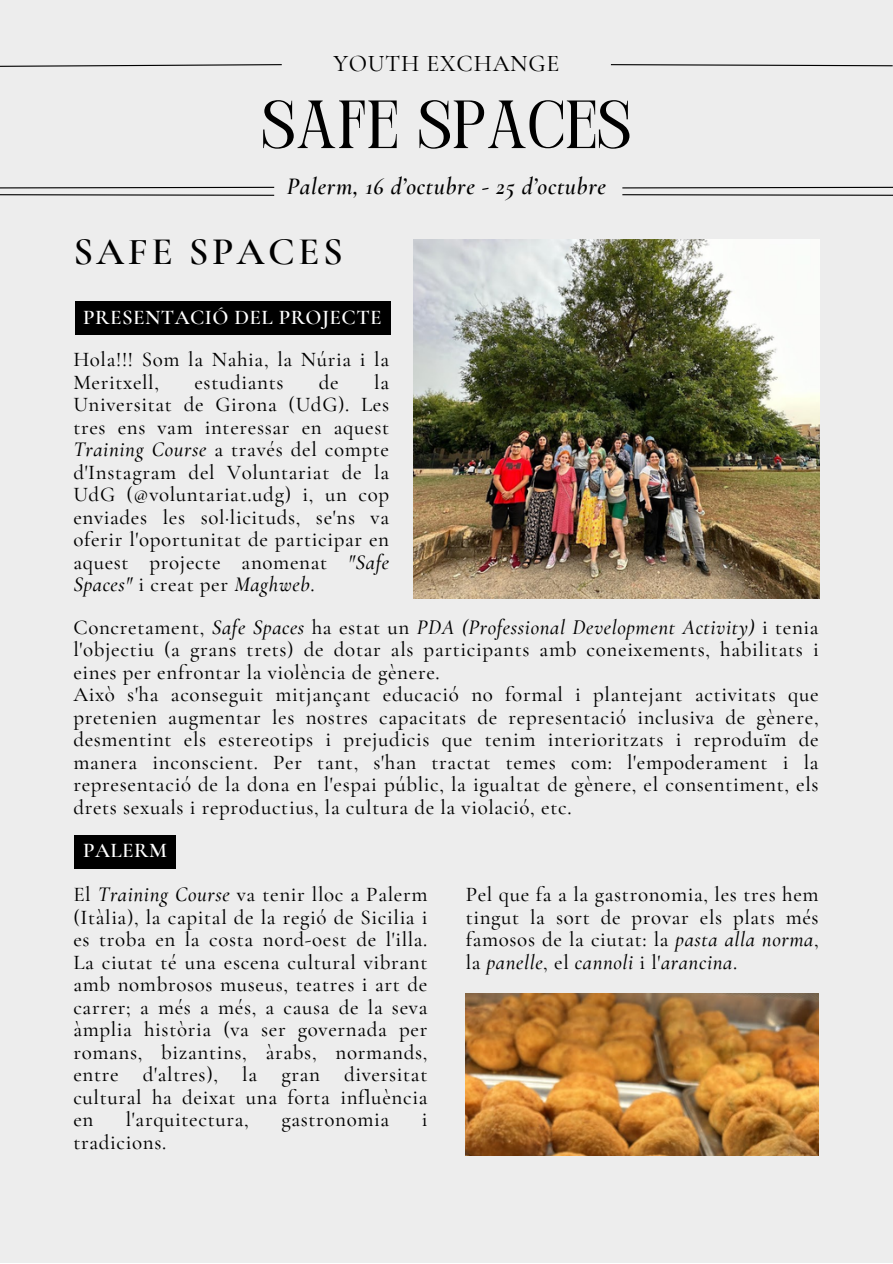
<style>
.page{position:relative;width:893px;height:1264px;background:#fff}
.page>*{position:absolute;margin:0;border:0;box-sizing:border-box;transform-origin:0 0}
.t1{font:67.95px "Perandoryv 2";letter-spacing:.03em;color:#000}
.t2{font:600 39px "Cormorant Garamond";letter-spacing:.09em;color:#000}
.t3{font:italic 600 24px "Cormorant Garamond";letter-spacing:.03em;color:#000}
.t4{font:500 24px "Cormorant Garamond";letter-spacing:.03em;color:#000}
.t5{font:500 21px/22.5px "Cormorant Garamond";letter-spacing:.03em;color:#000;text-align:justify}
.t6{font:600 21px "Cormorant Garamond";letter-spacing:.02em;color:#fff}
.s1{font-style:italic}
</style>
<div class="page">
<div style="left:0;top:0;width:892px;height:1262px;background:#ededed"></div>
<img style="left:413px;top:239px;width:406px;height:359px">
<img style="left:465px;top:993px;width:353px;height:162px">
<svg style="left:0;top:64px;width:282px;height:3px"></svg>
<svg style="left:610px;top:64px;width:282px;height:3px"></svg>
<svg style="left:622px;top:186px;width:270px;height:10px"></svg>
<svg style="left:0;top:186px;width:275px;height:10px"></svg>
<div style="left:75px;top:301px;width:315px;height:33px;background:#000"></div>
<div style="left:75px;top:835px;width:101px;height:33px;background:#000"></div>
<p class="t4" style="left:333px;top:49px;width:227px">YOUTH EXCHANGE</p>
<p class="t1" style="left:262px;top:97px;width:369px">SAFE SPACES</p>
<p class="t3" style="left:287px;top:172px;width:321px">Palerm, 16 d’octubre - 25 d’octubre</p>
<p class="t2" style="left:73px;top:227px;width:271px">SAFE SPACES</p>
<p class="t6" style="left:83px;top:304px;width:300px">PRESENTACIÓ DEL PROJECTE</p>
<p class="t5" style="left:73px;top:348px;width:317px">Hola!!! Som la Nahia, la Núria i la<br>Meritxell,</p>
<p class="t5" style="left:73px;top:371px;width:317px;text-indent:301px">la Universitat de Girona (UdG). Les tres ens vam interessar en aquest <span class="s1">Training Course</span> a través del compte d'Instagram del Voluntariat de la UdG (@voluntariat.udg) i, un cop enviades les sol·licituds, se'ns va oferir l'oportunitat de participar en aquest projecte anomenat <span class="s1">"Safe Spaces"</span> i creat per <span class="s1">Maghweb</span>.</p>
<p class="t5" style="left:194px;top:371px;width:91px">estudiants</p>
<p class="t5" style="left:319px;top:371px;width:21px">de</p>
<p class="t5" style="left:73px;top:615px;width:746px">Concretament, <span class="s1">Safe Spaces</span> ha estat un <span class="s1">PDA (Professional Development Activity)</span> i tenia l'objectiu (a grans trets) de dotar als participants amb coneixements, habilitats i eines per enfrontar la violència de gènere.</p>
<p class="t5" style="left:73px;top:683px;width:746px">Això s'ha aconseguit mitjançant educació no formal i plantejant activitats que pretenien augmentar les nostres capacitats de representació inclusiva de gènere, desmentint els estereotips i prejudicis que tenim interioritzats i reproduïm de manera inconscient. Per tant, s'han tractat temes com: l'empoderament i la representació de la dona en l'espai públic, la igualtat de gènere, el consentiment, els drets sexuals i reproductius, la cultura de la violació, etc.</p>
<p class="t6" style="left:83px;top:838px;width:85px">PALERM</p>
<p class="t5" style="left:73px;top:883px;width:355px">El <span class="s1">Training Course</span> va tenir lloc a Palerm (Itàlia), la capital de la regió de Sicilia i es troba en la costa nord-oest de l'illa.<br>La ciutat té una escena cultural vibrant amb nombrosos museus, teatres i art de carrer; a més a més, a causa de la seva àmplia història (va ser governada per romans, bizantins, àrabs, normands, entre d'altres), la gran diversitat cultural ha deixat una forta influència en</p>
<p class="t5" style="left:126px;top:1108px;width:125px">l'arquitectura,</p>
<p class="t5" style="left:281px;top:1108px;width:109px">gastronomia</p>
<p class="t5" style="left:422px;top:1108px;width:7px">i</p>
<p class="t5" style="left:73px;top:1130px;width:94px">tradicions.</p>
<p class="t5" style="left:465px;top:883px;width:354px">Pel que fa a la gastronomia, les tres hem tingut la sort de provar els plats més famosos de la ciutat: la <span class="s1">pasta alla norma</span>, la <span class="s1">panelle</span>, el <span class="s1">cannoli</span> i l'<span class="s1">arancina</span>.</p>
</div>
